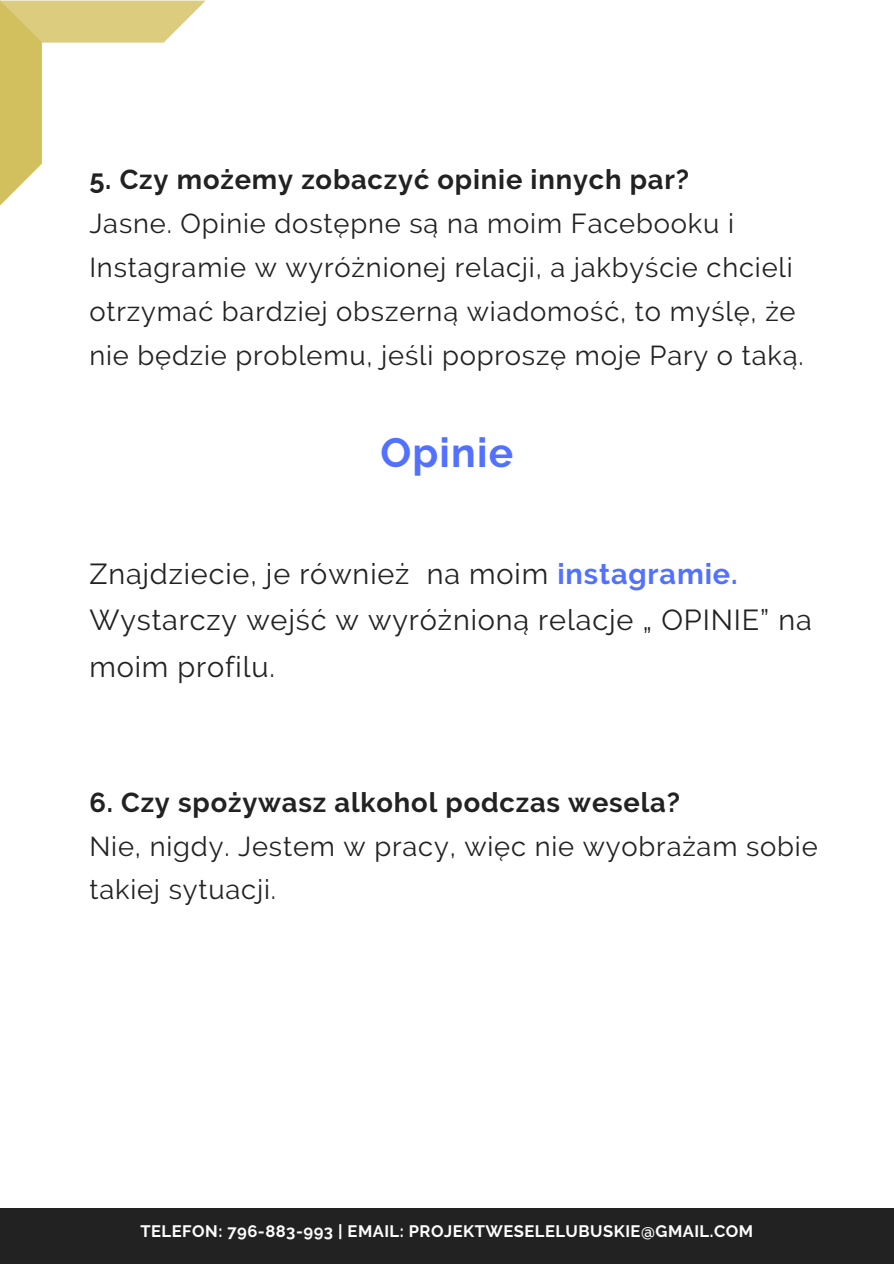
<style>
.page{position:relative;width:894px;height:1264px;background:#fff}
.page>*{position:absolute;margin:0;border:0;box-sizing:border-box;transform-origin:0 0}
.t1{font:700 40.8px "Raleway";letter-spacing:.03em;color:#5271ff}
.t2{font:28.8px/46.2px "Raleway";letter-spacing:.03em;color:#222}
.t3{font:27.3px/43.8px "Raleway";letter-spacing:.03em;color:#222}
.t4{font:700 16.5px "Raleway";letter-spacing:.03em;color:#fff}
.s1{font-weight:700}
.s2{font-weight:700;color:#5271ff}
</style>
<div class="page">
<svg style="left:0;top:0;width:205px;height:205px"></svg>
<div style="left:0;top:1208px;width:893px;height:55px;background:#222"></div>
<p class="t3" style="left:89px;top:158px;width:715px"><span class="s1">5. Czy możemy zobaczyć opinie innych par?<br></span>Jasne. Opinie dostępne są na moim Facebooku i Instagramie w wyróżnionej relacji, a jakbyście chcieli otrzymać bardziej obszerną wiadomość, to myślę, że nie będzie problemu, jeśli poproszę moje Pary o taką.</p>
<h2 class="t1" style="left:380px;top:429px;width:134px">Opinie</h2>
<h1 class="t2" style="left:89px;top:551px;width:723px">Znajdziecie, je również na moim <span class="s2">instagramie.<br></span>Wystarczy wejść w wyróżnioną relacje „ OPINIE” na moim profilu.</h1>
<h2 class="t3" style="left:89px;top:780px;width:729px"><span class="s1">6. Czy spożywasz alkohol podczas wesela?<br></span>Nie, nigdy. Jestem w pracy, więc nie wyobrażam sobie takiej sytuacji.</h2>
<h2 class="t4" style="left:140px;top:1221px;width:614px">TELEFON: 796-883-993 | EMAIL: PROJEKTWESELELUBUSKIE@GMAIL.COM</h2>
</div>
